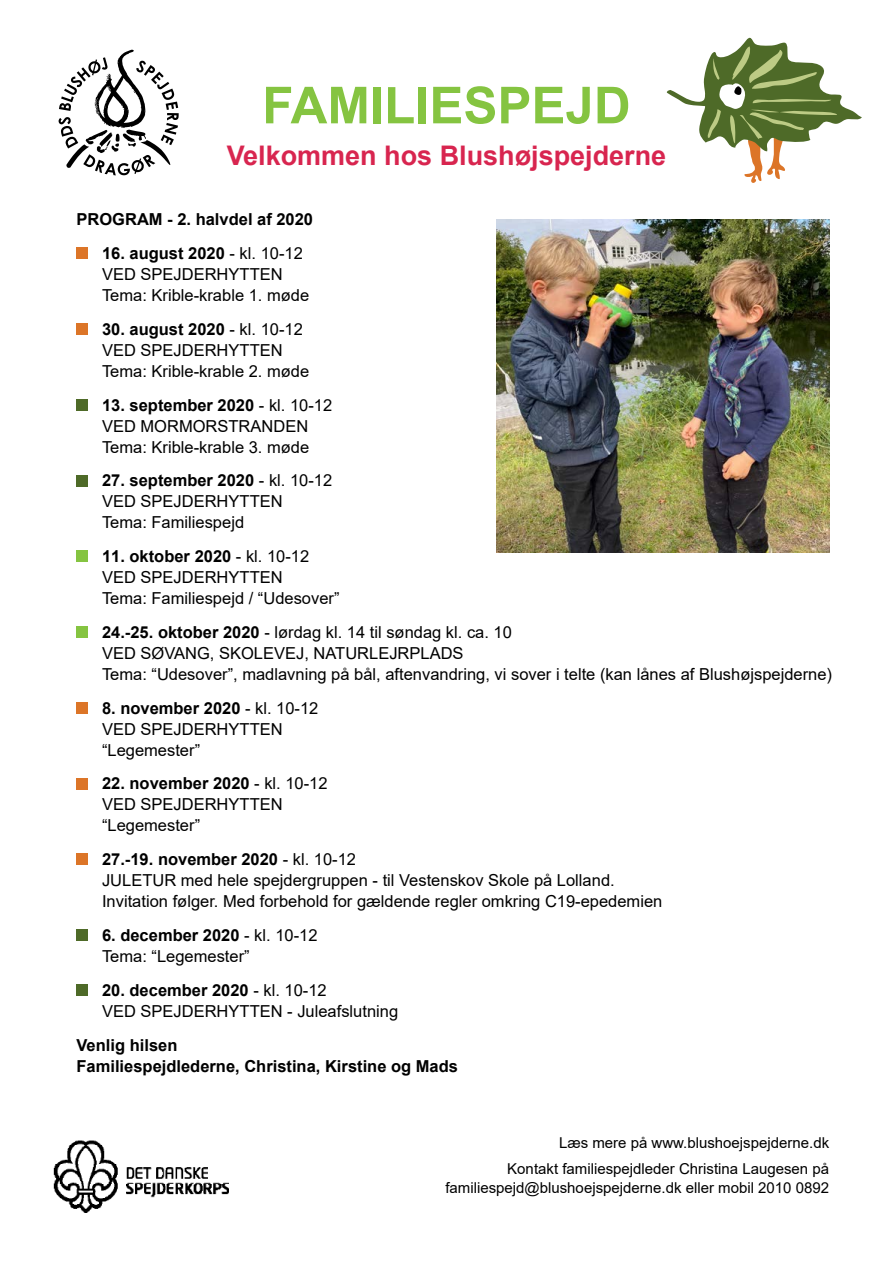
<style>
.page{position:relative;width:893px;height:1263px;background:#fff}
.page>*{position:absolute;margin:0;border:0;box-sizing:border-box;transform-origin:0 0}
.t1{font:700 51px "Arial";color:#85c441}
.t2{font:700 27px "Arial";color:#d8254f}
.t3{font:16.5px/21px "Arial";color:#000}
.t4{font:700 16.5px/21px "Arial";color:#000}
.t5{font:15px/25.8px "Arial";color:#000;text-align:right}
.s1{font-weight:700}
</style>
<div class="page">
<svg style="left:59px;top:50px;width:120px;height:125px"></svg>
<img style="left:53px;top:1140px;width:176px;height:72px">
<div style="left:77px;top:247px;width:11px;height:12px;background:#dc7528"></div>
<div style="left:77px;top:323px;width:11px;height:12px;background:#dc7528"></div>
<div style="left:77px;top:399px;width:11px;height:12px;background:#4e6a28"></div>
<div style="left:77px;top:475px;width:11px;height:11px;background:#4e6a28"></div>
<div style="left:77px;top:550px;width:11px;height:12px;background:#85c441"></div>
<div style="left:77px;top:626px;width:11px;height:12px;background:#85c441"></div>
<div style="left:77px;top:702px;width:11px;height:12px;background:#dc7528"></div>
<div style="left:77px;top:778px;width:11px;height:11px;background:#dc7528"></div>
<div style="left:77px;top:853px;width:11px;height:12px;background:#dc7528"></div>
<div style="left:77px;top:929px;width:11px;height:12px;background:#4e6a28"></div>
<div style="left:77px;top:984px;width:11px;height:12px;background:#4e6a28"></div>
<svg style="left:667px;top:38px;width:195px;height:145px"></svg>
<img style="left:496px;top:219px;width:333px;height:333px">
<h1 class="t1" style="left:262px;top:69px;width:370px">FAMILIESPEJD</h1>
<h2 class="t2" style="left:227px;top:137px;width:441px">Velkommen hos Blushøjspejderne</h2>
<p class="t4" style="left:77px;top:209px;width:238px">PROGRAM - 2. halvdel af 2020</p>
<p class="t3" style="left:102px;top:243px;width:209px"><span class="s1">16. august 2020</span> - kl. 10-12<br>VED SPEJDERHYTTEN<br>Tema: Krible-krable 1. møde</p>
<p class="t3" style="left:102px;top:318px;width:209px"><span class="s1">30. august 2020</span> - kl. 10-12<br>VED SPEJDERHYTTEN<br>Tema: Krible-krable 2. møde</p>
<p class="t3" style="left:102px;top:394px;width:232px"><span class="s1">13. september 2020</span> - kl. 10-12<br>VED MORMORSTRANDEN<br>Tema: Krible-krable 3. møde</p>
<p class="t3" style="left:102px;top:470px;width:232px"><span class="s1">27. september 2020</span> - kl. 10-12<br>VED SPEJDERHYTTEN<br>Tema: Familiespejd</p>
<p class="t3" style="left:102px;top:546px;width:239px"><span class="s1">11. oktober 2020</span> - kl. 10-12<br>VED SPEJDERHYTTEN<br>Tema: Familiespejd / “Udesover”</p>
<p class="t3" style="left:102px;top:621px;width:731px"><span class="s1">24.-25. oktober 2020</span> - lørdag kl. 14 til søndag kl. ca. 10<br>VED SØVANG, SKOLEVEJ, NATURLEJRPLADS<br>Tema: “Udesover”, madlavning på bål, aftenvandring, vi sover i telte (kan lånes af Blushøjspejderne)</p>
<p class="t3" style="left:102px;top:697px;width:218px"><span class="s1">8. november 2020</span> - kl. 10-12<br>VED SPEJDERHYTTEN “Legemester”</p>
<p class="t3" style="left:102px;top:773px;width:227px"><span class="s1">22. november 2020</span> - kl. 10-12<br>VED SPEJDERHYTTEN “Legemester”</p>
<p class="t3" style="left:102px;top:849px;width:562px"><span class="s1">27.-19. november 2020</span> - kl. 10-12<br>JULETUR med hele spejdergruppen - til Vestenskov Skole på Lolland.<br>Invitation følger. Med forbehold for gældende regler omkring C19-epedemien</p>
<p class="t3" style="left:102px;top:924px;width:217px"><span class="s1">6. december 2020</span> - kl. 10-12<br>Tema: “Legemester”</p>
<p class="t3" style="left:102px;top:979px;width:298px"><span class="s1">20. december 2020</span> - kl. 10-12<br>VED SPEJDERHYTTEN - Juleafslutning</p>
<p class="t4" style="left:77px;top:1034px;width:383px">Venlig hilsen<br>Familiespejdlederne, Christina, Kirstine og Mads</p>
<p class="t5" style="left:507px;top:1129px;width:323px">Læs mere på www.blushoejspejderne.dk<br>Kontakt familiespejdleder Christina Laugesen på</p>
<p class="t5" style="left:445px;top:1175px;width:385px">familiespejd@blushoejspejderne.dk eller mobil 2010 0892</p>
</div>
